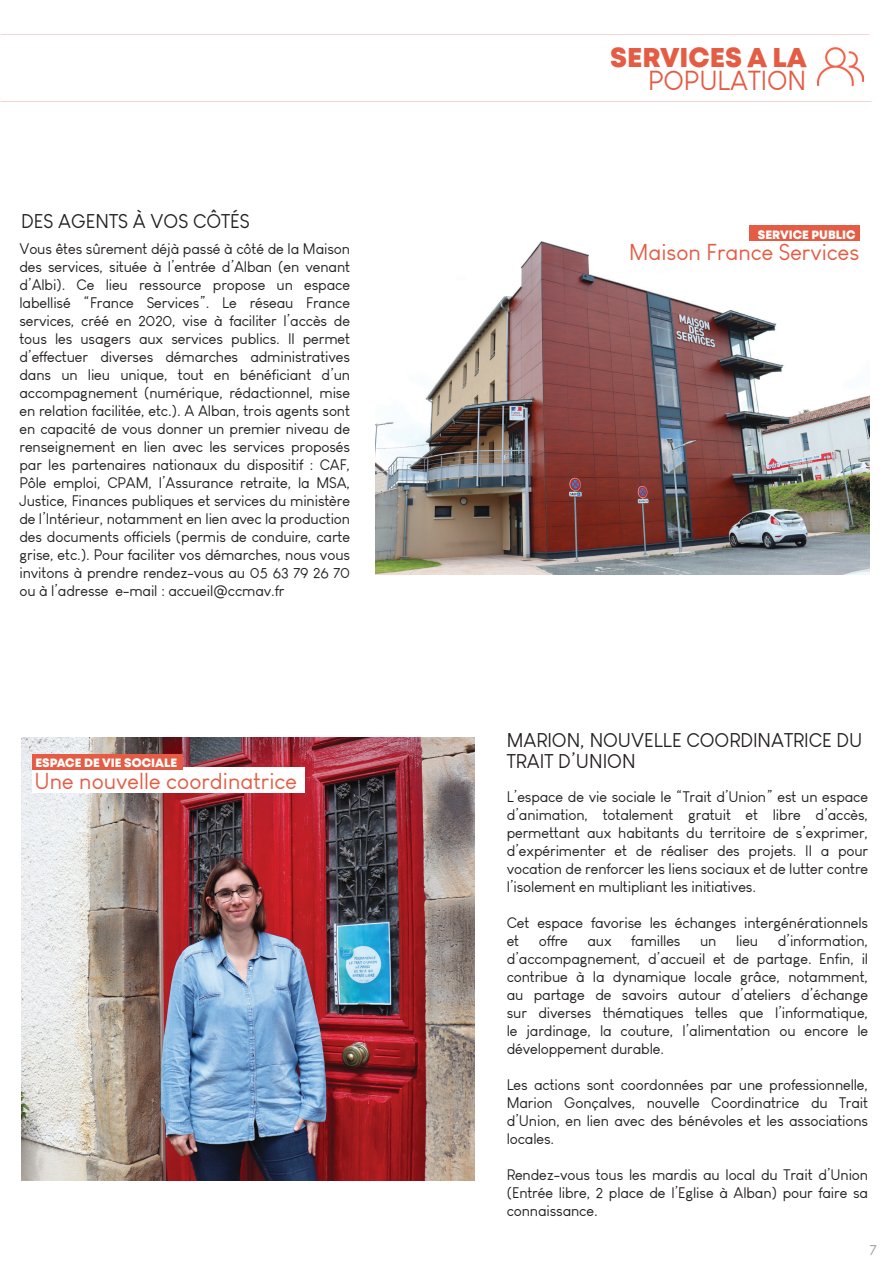
<style>
.page{position:relative;width:893px;height:1263px;background:#fff}
.page>*{position:absolute;margin:0;border:0;box-sizing:border-box;transform-origin:0 0}
.t1{font:800 27px "Mont";color:#e45c44}
.t2{font:27px "Louis George Cafe";color:#e45c44}
.t3{font:22.5px "Louis George Cafe";color:#e45c44}
.t4{font:19.5px/21px "Louis George Cafe";color:#231f20}
.t5{font:15px/18px "Louis George Cafe";letter-spacing:-.01em;color:#231f20;text-align:justify}
.t6{font:15px "Louis George Cafe";color:#9ba3a1}
.t7{font:800 12px "Mont";color:#fff}
</style>
<div class="page">
<img style="left:817px;top:47px;width:46px;height:40px">
<img style="left:21px;top:737px;width:453px;height:444px">
<div style="left:32px;top:768px;width:273px;height:25px;background:#fff"></div>
<div style="left:32px;top:754px;width:151px;height:15px;background:#e45c44"></div>
<img style="left:375px;top:225px;width:495px;height:349px">
<div style="left:622px;top:241px;width:237px;height:25px;background:#fff"></div>
<div style="left:749px;top:226px;width:111px;height:15px;background:#e45c44"></div>
<h3 class="t4" style="left:21px;top:211px;width:230px">DES AGENTS À VOS CÔTÉS</h3>
<p class="t5" style="left:19px;top:240px;width:332px">Vous êtes sûrement déjà passé à côté de la Maison des services, située à l’entrée d’Alban (en venant d’Albi). Ce lieu ressource propose un espace labellisé “France Services”. Le réseau France services, créé en 2020, vise à faciliter l’accès de tous les usagers aux services publics. Il permet d’effectuer diverses démarches administratives dans un lieu unique, tout en bénéficiant d’un accompagnement (numérique, rédactionnel, mise en relation facilitée, etc.). A Alban, trois agents sont en capacité de vous donner un premier niveau de renseignement en lien avec les services proposés par les partenaires nationaux du dispositif : CAF, Pôle emploi, CPAM, l’Assurance retraite, la MSA, Justice, Finances publiques et services du ministère de l’Intérieur, notamment en lien avec la production des documents officiels (permis de conduire, carte grise, etc.). Pour faciliter vos démarches, nous vous invitons à prendre rendez-vous au 05 63 79 26 70 ou à l’adresse e-mail : accueil@ccmav.fr</p>
<p class="t7" style="left:35px;top:757px;width:143px">ESPACE DE VIE SOCIALE</p>
<h2 class="t3" style="left:35px;top:767px;width:264px">Une nouvelle coordinatrice</h2>
<h1 class="t1" style="left:610px;top:45px;width:198px">SERVICES A LA</h1>
<h1 class="t2" style="left:648px;top:64px;width:160px">POPULATION</h1>
<p class="t7" style="left:758px;top:228px;width:99px">SERVICE PUBLIC</p>
<h2 class="t3" style="left:629px;top:239px;width:232px">Maison France Services</h2>
<h3 class="t4" style="left:507px;top:730px;width:357px">MARION, NOUVELLE COORDINATRICE DU<br>TRAIT D’UNION</h3>
<p class="t5" style="left:507px;top:788px;width:363px">L’espace de vie sociale le “Trait d’Union” est un espace d’animation, totalement gratuit et libre d’accès, permettant aux habitants du territoire de s’exprimer, d’expérimenter et de réaliser des projets. Il a pour vocation de renforcer les liens sociaux et de lutter contre l’isolement en multipliant les initiatives.</p>
<p class="t5" style="left:507px;top:914px;width:363px">Cet espace favorise les échanges intergénérationnels et</p>
<p class="t5" style="left:507px;top:932px;width:363px;text-indent:271px">d’information, d’accompagnement, d’accueil et de partage. Enfin, il contribue à la dynamique locale grâce, notamment, au partage de savoirs autour d’ateliers d’échange sur diverses thématiques telles que l’informatique, le jardinage, la couture, l’alimentation ou encore le développement durable.</p>
<p class="t5" style="left:507px;top:1076px;width:363px">Les actions sont coordonnées par une professionnelle, Marion Gonçalves, nouvelle Coordinatrice du Trait d’Union, en lien avec des bénévoles et les associations locales.</p>
<p class="t5" style="left:507px;top:1166px;width:363px">Rendez-vous tous les mardis au local du Trait d’Union (Entrée libre, 2 place de l’Eglise à Alban) pour faire sa connaissance.</p>
<p class="t5" style="left:539px;top:932px;width:31px">offre</p>
<p class="t5" style="left:587px;top:932px;width:26px">aux</p>
<p class="t5" style="left:631px;top:932px;width:51px">familles</p>
<p class="t5" style="left:700px;top:932px;width:18px">un</p>
<p class="t5" style="left:736px;top:932px;width:24px">lieu</p>
<p class="t6" style="left:870px;top:1241px;width:8px">7</p>
</div>
